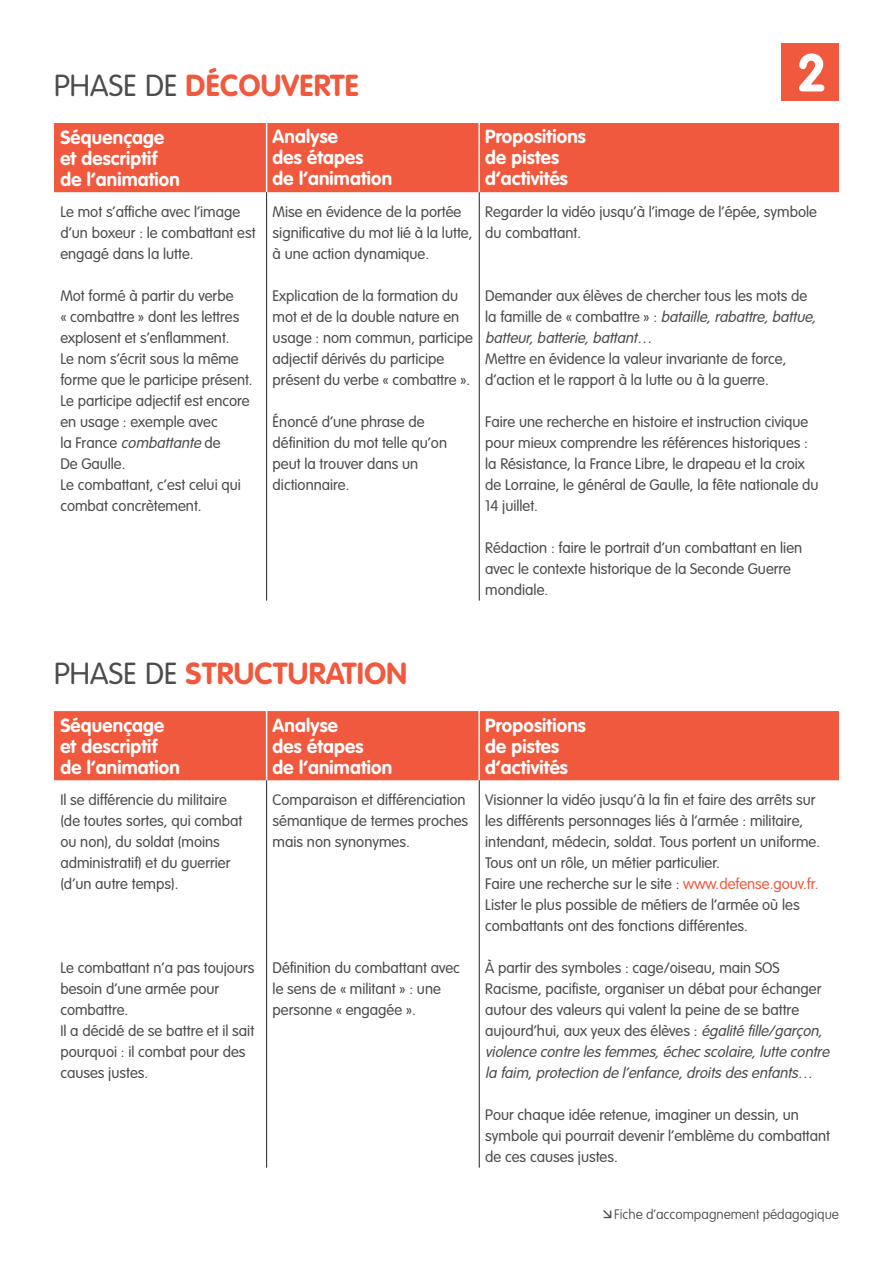
<style>
.page{position:relative;width:893px;height:1263px;background:#fff}
.page>*{position:absolute;margin:0;border:0;box-sizing:border-box;transform-origin:0 0}
.t1{font:700 52.5px "VAG Rounded Std";color:#fff}
._03_Tablo_Surtitre_G{font:700 30px "VAG Rounded Std";letter-spacing:.01em;color:#f0593e}
._03_Tablo_Titre_têti{font:700 18.75px/21px "VAG Rounded Std";letter-spacing:.01em;color:#fff}
._04_Tablo_Txt_couran{font:300 15px/21px "VAG Rounded Std";color:#4b4c4d}
.t2{font:100 13.5px "VAG Rounded Std";color:#4b4c4d}
.s1{font-weight:300;color:#4b4c4d}
.s2{font-style:italic}
.s3{color:#f0593e}
</style>
<div class="page">
<div style="left:781px;top:43px;width:58px;height:58px;background:#f0593e"></div>
<div style="left:54px;top:123px;width:785px;height:69px;background:#f0593e"></div>
<hr style="left:266px;top:123px;width:1px;height:69px;background:#fff">
<hr style="left:478px;top:123px;width:2px;height:69px;background:#fff">
<hr style="left:266px;top:192px;width:1px;height:408px;background:#231f20">
<hr style="left:479px;top:192px;width:1px;height:408px;background:#231f20">
<div style="left:54px;top:711px;width:785px;height:69px;background:#f0593e"></div>
<hr style="left:266px;top:711px;width:1px;height:69px;background:#fff">
<hr style="left:478px;top:711px;width:2px;height:69px;background:#fff">
<hr style="left:266px;top:780px;width:1px;height:387px;background:#231f20">
<hr style="left:479px;top:780px;width:1px;height:387px;background:#231f20">
<p class="_03_Tablo_Surtitre_G" style="left:54px;top:68px;width:306px"><span class="s1">PHASE DE</span> DÉCOUVERTE</p>
<p class="t1" style="left:797px;top:42px;width:32px">2</p>
<p class="_03_Tablo_Titre_têti" style="left:60px;top:127px;width:121px">Séquençage et descriptif de l’animation</p>
<p class="_03_Tablo_Titre_têti" style="left:273px;top:127px;width:121px">Analyse<br>des étapes<br>de l’animation</p>
<p class="_03_Tablo_Titre_têti" style="left:485px;top:127px;width:102px">Propositions de pistes d’activités</p>
<p class="_04_Tablo_Txt_couran" style="left:60px;top:201px;width:197px">Le mot s’affiche avec l’image d’un boxeur : le combattant est engagé dans la lutte.</p>
<p class="_04_Tablo_Txt_couran" style="left:60px;top:285px;width:180px">Mot formé à partir du verbe « combattre » dont les lettres explosent et s’enflamment.</p>
<p class="_04_Tablo_Txt_couran" style="left:60px;top:348px;width:194px">Le nom s’écrit sous la même forme que le participe présent.<br>Le participe adjectif est encore en usage : exemple avec<br>l a F ra n c e <span class="s2">combattante</span> d e<br>De Gaulle.</p>
<p class="_04_Tablo_Txt_couran" style="left:60px;top:474px;width:182px">Le combattant, c’est celui qui combat concrètement.</p>
<p class="_04_Tablo_Txt_couran" style="left:273px;top:201px;width:201px">Mise en évidence de la portée significative du mot lié à la lutte, à une action dynamique.</p>
<p class="_04_Tablo_Txt_couran" style="left:273px;top:285px;width:202px">Explication de la formation du mot et de la double nature en usage : nom commun, participe adjectif dérivés du participe présent du verbe « combattre ».</p>
<p class="_04_Tablo_Txt_couran" style="left:273px;top:411px;width:176px">Énoncé d’une phrase de définition du mot telle qu’on peut la trouver dans un dictionnaire.</p>
<p class="_04_Tablo_Txt_couran" style="left:485px;top:201px;width:333px">Regarder la vidéo jusqu’à l’image de l’épée, symbole du combattant.</p>
<p class="_04_Tablo_Txt_couran" style="left:485px;top:285px;width:336px">Demander aux élèves de chercher tous les mots de<br>l a f a m i l l e d e « c o m b a t t r e » : <span class="s2">bataille,rabattre,battue, batteur,batterie,battant…</span></p>
<p class="_04_Tablo_Txt_couran" style="left:485px;top:348px;width:303px">Mettre en évidence la valeur invariante de force, d’action et le rapport à la lutte ou à la guerre.</p>
<p class="_04_Tablo_Txt_couran" style="left:485px;top:411px;width:335px">Faire une recherche en histoire et instruction civique pour mieux comprendre les références historiques : la Résistance, la France Libre, le drapeau et la croix de Lorraine, le général de Gaulle, la fête nationale du 14 juillet.</p>
<p class="_04_Tablo_Txt_couran" style="left:485px;top:537px;width:318px">Rédaction : faire le portrait d’un combattant en lien avec le contexte historique de la Seconde Guerre mondiale.</p>
<p class="_03_Tablo_Surtitre_G" style="left:54px;top:656px;width:354px"><span class="s1">PHASE DE</span> STRUCTURATION</p>
<p class="_03_Tablo_Titre_têti" style="left:60px;top:715px;width:121px">Séquençage et descriptif de l’animation</p>
<p class="_03_Tablo_Titre_têti" style="left:273px;top:715px;width:121px">Analyse<br>des étapes<br>de l’animation</p>
<p class="_03_Tablo_Titre_têti" style="left:485px;top:715px;width:102px">Propositions de pistes d’activités</p>
<p class="_04_Tablo_Txt_couran" style="left:60px;top:789px;width:184px">Il se différencie du militaire (de toutes sortes, qui combat ou non), du soldat (moins administratif) et du guerrier (d’un autre temps).</p>
<p class="_04_Tablo_Txt_couran" style="left:273px;top:789px;width:197px">Comparaison et différenciation sémantique de termes proches mais non synonymes.</p>
<p class="_04_Tablo_Txt_couran" style="left:485px;top:789px;width:336px">Visionner la vidéo jusqu’à la fin et faire des arrêts sur les différents personnages liés à l’armée : militaire, intendant, médecin, soldat. Tous portent un uniforme.<br>Tous ont un rôle, un métier particulier.</p>
<p class="_04_Tablo_Txt_couran" style="left:485px;top:873px;width:335px">Faire une recherche sur le site : <span class="s3">www.defense.gouv.fr.</span></p>
<p class="_04_Tablo_Txt_couran" style="left:485px;top:894px;width:316px">Lister le plus possible de métiers de l’armée où les combattants ont des fonctions différentes.</p>
<p class="_04_Tablo_Txt_couran" style="left:485px;top:957px;width:349px">À partir des symboles : cage/oiseau, main SOS Racisme, pacifiste, organiser un débat pour échanger autour des valeurs qui valent la peine de se battre aujourd’hui, aux yeux des élèves : <span class="s2">égalité fille/garçon, violence contre lesfemmes,échecscolaire,lutte contre la faim,protection de l’enfance,droitsdesenfants…</span></p>
<p class="_04_Tablo_Txt_couran" style="left:485px;top:1104px;width:346px">Pour chaque idée retenue, imaginer un dessin, un symbole qui pourrait devenir l’emblème du combattant de ces causes justes.</p>
<p class="_04_Tablo_Txt_couran" style="left:273px;top:957px;width:189px">Définition du combattant avec le sens de « militant » : une personne « engagée ».</p>
<p class="_04_Tablo_Txt_couran" style="left:60px;top:957px;width:196px">Le combattant n’a pas toujours besoin d’une armée pour combattre.</p>
<p class="_04_Tablo_Txt_couran" style="left:60px;top:1020px;width:195px">Il a décidé de se battre et il sait pourquoi : il combat pour des causes justes.</p>
<p class="t2" style="left:614px;top:1207px;width:226px">Fiche d’accompagnement pédagogique</p>
</div>
